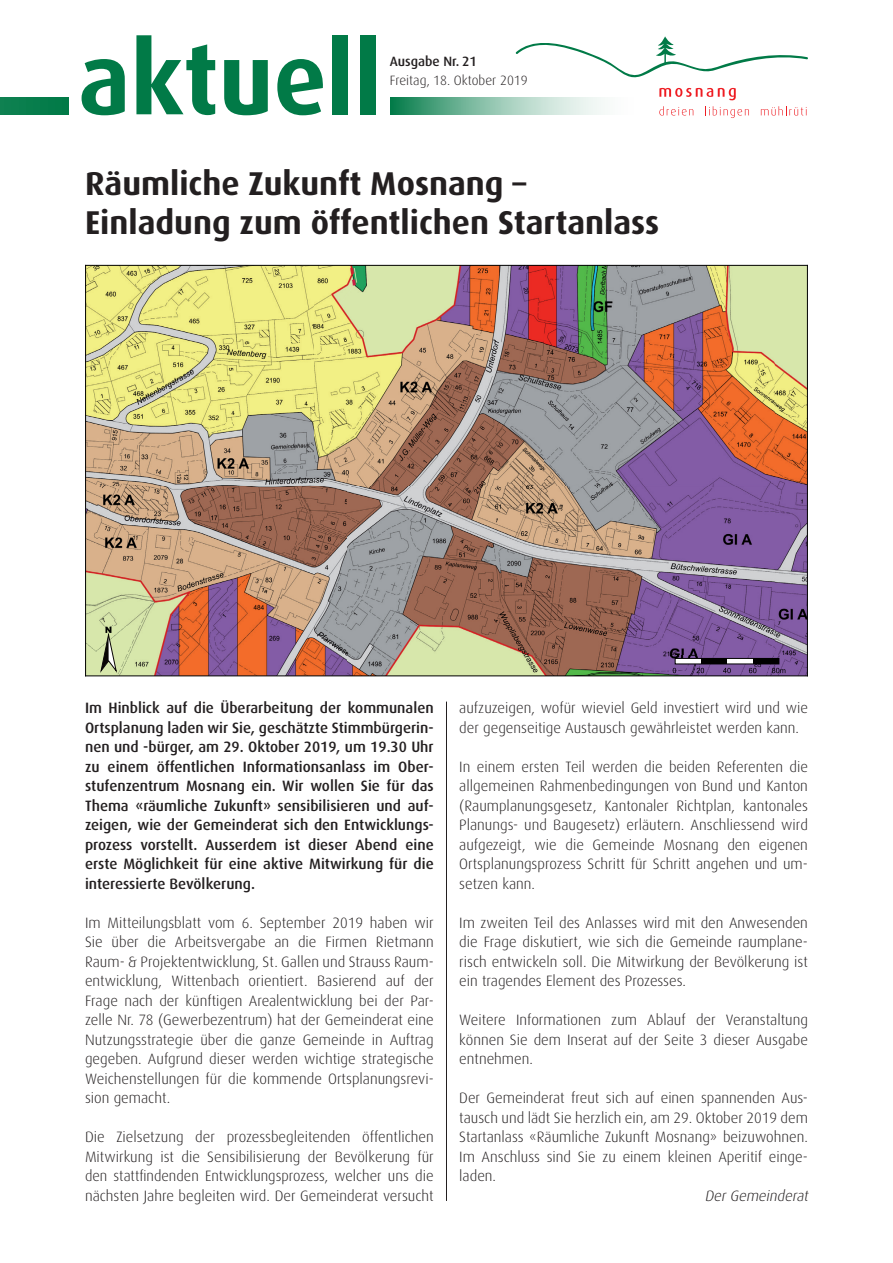
<style>
.page{position:relative;width:893px;height:1263px;background:#fff}
.page>*{position:absolute;margin:0;border:0;box-sizing:border-box;transform-origin:0 0}
.t1{font:700 100.65px "Dax";color:#017a47;scale:.96 1}
.t2{font:700 33px/39px "Dax";color:#231f20}
.t3{font:300 15px/19.5px "Dax";color:#231f20;text-align:justify}
.t4{font:500 15px/19.5px "Dax";color:#231f20;text-align:justify}
.t5{font:italic 300 15px "Dax";color:#231f20}
.t6{font:300 13.5px "Dax";color:#231f20}
.t7{font:500 13.5px "Dax";color:#231f20}
.t8{font:700 12.9px "Helvetica";color:#000}
.t9{font:8.25px "Helvetica";color:#000}
</style>
<div class="page">
<svg style="left:659px;top:88px;width:77px;height:12px"></svg>
<svg style="left:516px;top:36px;width:292px;height:42px"></svg>
<svg style="left:659px;top:106px;width:34px;height:10px"></svg>
<svg style="left:705px;top:106px;width:44px;height:12px"></svg>
<svg style="left:761px;top:106px;width:46px;height:10px"></svg>
<svg style="left:390px;top:98px;width:213px;height:17px;background:#8fc4ad"></svg>
<div style="left:0;top:98px;width:69px;height:17px;background:#017a47"></div>
<hr style="left:446px;top:701px;width:1px;height:500px;background:#231f20">
<img style="left:86px;top:266px;width:721px;height:409px">
<img style="left:86px;top:626px;width:45px;height:46px">
<svg style="left:100px;top:627px;width:17px;height:46px"></svg>
<img style="left:670px;top:656px;width:119px;height:19px">
<svg style="left:772px;top:668px;width:13px;height:5px"></svg>
<svg style="left:749px;top:668px;width:7px;height:5px"></svg>
<svg style="left:723px;top:668px;width:8px;height:5px"></svg>
<svg style="left:696px;top:668px;width:8px;height:5px"></svg>
<svg style="left:673px;top:668px;width:3px;height:5px"></svg>
<div style="left:675px;top:658px;width:26px;height:6px;background:#fff"></div>
<div style="left:701px;top:658px;width:26px;height:6px;background:#000"></div>
<div style="left:727px;top:658px;width:26px;height:6px;background:#fff"></div>
<div style="left:753px;top:658px;width:26px;height:6px;background:#000"></div>
<div style="left:675px;top:658px;width:104px;height:6px;border:1px solid #000"></div>
<hr style="left:85px;top:265px;width:723px;height:1px;background:#000">
<hr style="left:85px;top:265px;width:1px;height:411px;background:#000">
<hr style="left:85px;top:675px;width:723px;height:1px;background:#000">
<hr style="left:807px;top:265px;width:1px;height:411px;background:#000">
<h1 class="t1" style="left:78px;top:23px;width:317px">aktuell</h1>
<p class="t7" style="left:390px;top:53px;width:89px">Ausgabe Nr. 21</p>
<p class="t6" style="left:390px;top:73px;width:139px">Freitag, 18. Oktober 2019</p>
<h2 class="t2" style="left:85px;top:165px;width:576px">Räumliche Zukunft Mosnang –<br>Einladung zum öffentlichen Startanlass</h2>
<p class="t8" style="left:86px;top:216px;width:248px">Zonenplan, kommunale Darstellung Gde</p>
<p class="t4" style="left:85px;top:698px;width:350px">Im Hinblick auf die Überarbeitung der kommunalen Ortsplanung laden wir Sie, geschätzte Stimmbürgerin&shy;nen und -bürger, am 29. Oktober 2019, um 19.30 Uhr zu einem öffentlichen Informationsanlass im Ober&shy;stufenzentrum Mosnang ein. Wir wollen Sie für das Thema «räumliche Zukunft» sensibilisieren und auf&shy;zeigen, wie der Gemeinderat sich den Entwicklungs&shy;prozess vorstellt. Ausserdem ist dieser Abend eine erste Möglichkeit für eine aktive Mitwirkung für die interessierte Bevölkerung.</p>
<p class="t3" style="left:85px;top:913px;width:350px">Im Mitteilungsblatt vom 6. September 2019 haben wir Sie über die Arbeitsvergabe an die Firmen Rietmann Raum- &amp; Projektentwicklung, St. Gallen und Strauss Raum&shy;entwicklung, Wittenbach orientiert. Basierend auf der Frage nach der künftigen Arealentwicklung bei der Par&shy;zelle Nr. 78 (Gewerbezentrum) hat der Gemeinderat eine Nutzungsstrategie über die ganze Gemeinde in Auftrag gegeben. Aufgrund dieser werden wichtige strategische Weichenstellungen für die kommende Ortsplanungsrevi&shy;sion gemacht.</p>
<p class="t3" style="left:85px;top:1128px;width:350px">Die Zielsetzung der prozessbegleitenden öffentlichen Mitwirkung ist die Sensibilisierung der Bevölkerung für den stattfindenden Entwicklungsprozess, welcher uns die nächsten Jahre begleiten wird. Der Gemeinderat versucht</p>
<p class="t9" style="left:86px;top:701px;width:124px">Koordinaten 2'720'988, 1'247'015</p>
<p class="t3" style="left:459px;top:699px;width:350px">aufzuzeigen, wofür wieviel Geld investiert wird und wie der gegenseitige Austausch gewährleistet werden kann.</p>
<p class="t3" style="left:459px;top:757px;width:350px">In einem ersten Teil werden die beiden Referenten die allgemeinen Rahmenbedingungen von Bund und Kanton (Raumplanungsgesetz, Kantonaler Richtplan, kantonales Planungs- und Baugesetz) erläutern. Anschliessend wird aufgezeigt, wie die Gemeinde Mosnang den eigenen Ortsplanungsprozess Schritt für Schritt angehen und um&shy;setzen kann.</p>
<p class="t3" style="left:459px;top:913px;width:350px">Im zweiten Teil des Anlasses wird mit den Anwesenden die Frage diskutiert, wie sich die Gemeinde raumplane&shy;risch entwickeln soll. Die Mitwirkung der Bevölkerung ist ein tragendes Element des Prozesses.</p>
<p class="t3" style="left:459px;top:1011px;width:350px">Weitere Informationen zum Ablauf der Veranstaltung können Sie dem Inserat auf der Seite 3 dieser Ausgabe entnehmen.</p>
<p class="t3" style="left:459px;top:1089px;width:350px">Der Gemeinderat freut sich auf einen spannenden Aus&shy;tausch und lädt Sie herzlich ein, am 29. Oktober 2019 dem Startanlass «Räumliche Zukunft Mosnang» beizuwohnen.<br>Im Anschluss sind Sie zu einem kleinen Aperitif einge&shy;laden.</p>
<p class="t5" style="left:705px;top:1187px;width:108px">Der Gemeinderat</p>
<p class="t9" style="left:766px;top:701px;width:43px">09.10.2019</p>
</div>
